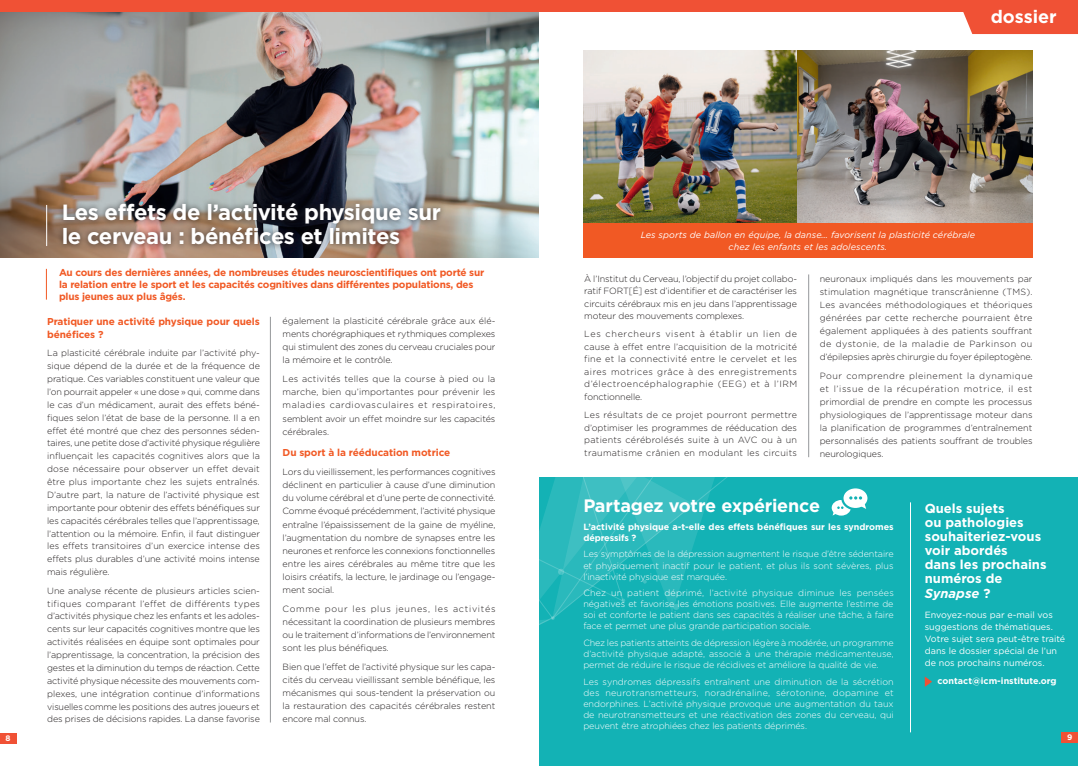
<style>
.page{position:relative;width:1078px;height:766px;background:#fff}
.page>*{position:absolute;margin:0;border:0;box-sizing:border-box;transform-origin:0 0}
.t1{font:700 22px/24px "Gotham";letter-spacing:-.02em;color:#fff}
.t2{font:700 18px "Gotham";letter-spacing:-.01em;color:#fff}
.t3{font:700 13px/14.2px "Gotham";color:#fff}
.Gotham-lg-txt{font:700 10px/12px "Gotham";letter-spacing:-.02em;color:#f15924}
.Gotham-lg-txt-2{font:300 9px/13.1px "Gotham";letter-spacing:-.01em;color:#231f20;text-align:justify}
.Gotham-lg-txt-3{font:300 9px/11px "Gotham";letter-spacing:-.01em;color:#fff;text-align:justify}
.t4{font:9px/12px "Gotham";color:#fff}
.Gotham-lg-txt-4{font:700 9px/11px "Gotham";letter-spacing:-.005em;color:#fff}
.Gotham-lg-txt-5{font:italic 9px/12px "Gotham";letter-spacing:.01em;color:#fff;text-align:center}
.t5{font:700 8px "Gotham";color:#fff}
.s1{font-style:italic}
</style>
<div class="page">
<img style="left:0;top:11px;width:539px;height:246px">
<img style="left:583px;top:50px;width:449px;height:173px">
<div style="left:57px;top:197px;width:389px;height:53px;background:#231f20;opacity:.75"></div>
<hr style="left:46px;top:205px;width:1px;height:41px;background:#fff">
<div style="left:539px;top:477px;width:538px;height:288px;background:#13b2b5"></div>
<svg style="left:539px;top:477px;width:189px;height:148px"></svg>
<svg style="left:830px;top:499px;width:21px;height:17px"></svg>
<div style="left:829px;top:498px;width:23px;height:19px;border:2px solid #13b2b5;border-radius:50%"></div>
<svg style="left:842px;top:487px;width:26px;height:22px"></svg>
<div style="left:841px;top:486px;width:28px;height:24px;border:2px solid #13b2b5;border-radius:50%"></div>
<svg style="left:832px;top:506px;width:11px;height:9px"></svg>
<svg style="left:849px;top:496px;width:17px;height:13px"></svg>
<svg style="left:924px;top:676px;width:7px;height:10px"></svg>
<hr style="left:910px;top:502px;width:1px;height:230px;background:#fff">
<hr style="left:808px;top:274px;width:1px;height:183px;background:#95979a">
<hr style="left:270px;top:317px;width:1px;height:405px;background:#95979a">
<div style="left:583px;top:223px;width:449px;height:34px;background:#f15924"></div>
<hr style="left:46px;top:269px;width:1px;height:30px;background:#f15924">
<div style="left:0;top:0;width:539px;height:11px;background:#f05135"></div>
<div style="left:539px;top:0;width:538px;height:11px;background:#f05135"></div>
<svg style="left:958px;top:11px;width:119px;height:23px;background:#f15e44"></svg>
<div style="left:1061px;top:732px;width:16px;height:10px;background:#f05135"></div>
<div style="left:0;top:732px;width:16px;height:11px;background:#f05135"></div>
<p class="t1" style="left:62px;top:200px;width:380px">Les effets de l’activité physique sur le cerveau : bénéfices et limites</p>
<p class="Gotham-lg-txt" style="left:59px;top:266px;width:426px">Au cours des dernières années, de nombreuses études neuroscientifiques ont porté sur la relation entre le sport et les capacités cognitives dans différentes populations, des plus jeunes aux plus âgés.</p>
<p class="Gotham-lg-txt" style="left:47px;top:314px;width:214px;line-height:12.9px">Pratiquer une activité physique pour quels bénéfices ?</p>
<p class="Gotham-lg-txt-2" style="left:47px;top:346px;width:214px">La plasticité cérébrale induite par l’activité phy&shy;sique dépend de la durée et de la fréquence de pratique. Ces variables constituent une valeur que l’on pourrait appeler « une dose » qui, comme dans le cas d’un médicament, aurait des effets béné&shy;fiques selon l’état de base de la personne. Il a en effet été montré que chez des personnes séden&shy;taires, une petite dose d’activité physique régulière influençait les capacités cognitives alors que la dose nécessaire pour observer un effet devait être plus importante chez les sujets entraînés.<br>D’autre part, la nature de l’activité physique est importante pour obtenir des effets bénéfiques sur les capacités cérébrales telles que l’apprentissage, l’attention ou la mémoire. Enfin, il faut distinguer les effets transitoires d’un exercice intense des effets plus durables d’une activité moins intense mais régulière.</p>
<p class="Gotham-lg-txt-2" style="left:47px;top:583px;width:214px">Une analyse récente de plusieurs articles scien&shy;tifiques comparant l’effet de différents types d’activités physique chez les enfants et les adoles&shy;cents sur leur capacités cognitives montre que les activités réalisées en équipe sont optimales pour l’apprentissage, la concentration, la précision des gestes et la diminution du temps de réaction. Cette activité physique nécessite des mouvements com&shy;plexes, une intégration continue d’informations visuelles comme les positions des autres joueurs et des prises de décisions rapides. La danse favorise</p>
<p class="Gotham-lg-txt-2" style="left:282px;top:314px;width:214px">également la plasticité cérébrale grâce aux élé&shy;ments chorégraphiques et rythmiques complexes qui stimulent des zones du cerveau cruciales pour la mémoire et le contrôle.</p>
<p class="Gotham-lg-txt-2" style="left:282px;top:372px;width:214px">Les activités telles que la course à pied ou la marche, bien qu’importantes pour prévenir les maladies cardiovasculaires et respiratoires, semblent avoir un effet moindre sur les capacités cérébrales.</p>
<p class="Gotham-lg-txt" style="left:282px;top:446px;width:169px">Du sport à la rééducation motrice</p>
<p class="Gotham-lg-txt-2" style="left:282px;top:465px;width:214px">Lors du vieillissement, les performances cognitives déclinent en particulier à cause d’une diminution du volume cérébral et d’une perte de connectivité.<br>Comme évoqué précédemment, l’activité physique entraîne l’épaississement de la gaine de myéline, l’augmentation du nombre de synapses entre les neurones et renforce les connexions fonctionnelles entre les aires cérébrales au même titre que les loisirs créatifs, la lecture, le jardinage ou l’engage&shy;ment social.</p>
<p class="Gotham-lg-txt-2" style="left:282px;top:601px;width:214px">Comme pour les plus jeunes, les activités nécessitant la coordination de plusieurs membres ou le traitement d’informations de l’environnement sont les plus bénéfiques.</p>
<p class="Gotham-lg-txt-2" style="left:282px;top:659px;width:214px">Bien que l’effet de l’activité physique sur les capa&shy;cités du cerveau vieillissant semble bénéfique, les mécanismes qui sous-tendent la préservation ou la restauration des capacités cérébrales restent encore mal connus.</p>
<p class="t2" style="left:990px;top:5px;width:67px">dossier</p>
<p class="Gotham-lg-txt-5" style="left:640px;top:228px;width:336px">Les sports de ballon en équipe, la danse… favorisent la plasticité cérébrale chez les enfants et les adolescents.</p>
<p class="Gotham-lg-txt-2" style="left:584px;top:272px;width:214px;line-height:12.5px">À l’Institut du Cerveau, l’objectif du projet collabo&shy;ratif FORT[É] est d’identifier et de caractériser les circuits cérébraux mis en jeu dans l’apprentissage moteur des mouvements complexes.</p>
<p class="Gotham-lg-txt-2" style="left:584px;top:327px;width:214px;line-height:12.5px">Les chercheurs visent à établir un lien de cause à effet entre l’acquisition de la motricité fine et la connectivité entre le cervelet et les aires motrices grâce à des enregistrements d’électroencéphalographie (EEG) et à l’IRM fonctionnelle.</p>
<p class="Gotham-lg-txt-2" style="left:584px;top:408px;width:214px;line-height:12.5px">Les résultats de ce projet pourront permettre d’optimiser les programmes de rééducation des patients cérébrolésés suite à un AVC ou à un traumatisme crânien en modulant les circuits</p>
<p class="Gotham-lg-txt-2" style="left:819px;top:271px;width:214px">neuronaux impliqués dans les mouvements par stimulation magnétique transcrânienne (TMS).<br>Les avancées méthodologiques et théoriques générées par cette recherche pourraient être également appliquées à des patients souffrant de dystonie, de la maladie de Parkinson ou d’épilepsies après chirurgie du foyer épileptogène.</p>
<p class="Gotham-lg-txt-2" style="left:819px;top:368px;width:214px">Pour comprendre pleinement la dynamique et l’issue de la récupération motrice, il est primordial de prendre en compte les processus physiologiques de l’apprentissage moteur dans la planification de programmes d’entraînement personnalisés des patients souffrant de troubles neurologiques.</p>
<p class="t2" style="left:583px;top:493px;width:238px">Partagez votre expérience</p>
<p class="Gotham-lg-txt-4" style="left:583px;top:521px;width:312px">L’activité physique a-t-elle des effets bénéfiques sur les syndromes dépressifs ?</p>
<p class="Gotham-lg-txt-3" style="left:583px;top:548px;width:312px">Les symptômes de la dépression augmentent le risque d’être sédentaire et physiquement inactif pour le patient, et plus ils sont sévères, plus l’inactivité physique est marquée.</p>
<p class="Gotham-lg-txt-3" style="left:583px;top:587px;width:312px">Chez un patient déprimé, l’activité physique diminue les pensées négatives et favorise les émotions positives. Elle augmente l’estime de soi et conforte le patient dans ses capacités à réaliser une tâche, à faire face et permet une plus grande participation sociale.</p>
<p class="Gotham-lg-txt-3" style="left:583px;top:636px;width:312px">Chez les patients atteints de dépression légère à modérée, un programme d’activité physique adapté, associé à une thérapie médicamenteuse, permet de réduire le risque de récidives et améliore la qualité de vie.</p>
<p class="Gotham-lg-txt-3" style="left:583px;top:675px;width:312px">Les syndromes dépressifs entraînent une diminution de la sécrétion des neurotransmetteurs, noradrénaline, sérotonine, dopamine et endorphines. L’activité physique provoque une augmentation du taux de neurotransmetteurs et une réactivation des zones du cerveau, qui peuvent être atrophiées chez les patients déprimés.</p>
<p class="t3" style="left:924px;top:501px;width:123px">Quels sujets<br>ou pathologies souhaiteriez-vous voir abordés<br>dans les prochains numéros de<br><span class="s1">Synapse</span> ?</p>
<p class="t4" style="left:924px;top:608px;width:142px">Envoyez-nous par e-mail vos suggestions de thématiques.<br>Votre sujet sera peut-être traité dans le dossier spécial de l’un de nos prochains numéros.</p>
<p class="Gotham-lg-txt-4" style="left:937px;top:675px;width:121px">contact@icm-institute.org</p>
<p class="t5" style="left:5px;top:732px;width:7px">8</p>
<p class="t5" style="left:1067px;top:732px;width:7px">9</p>
</div>
